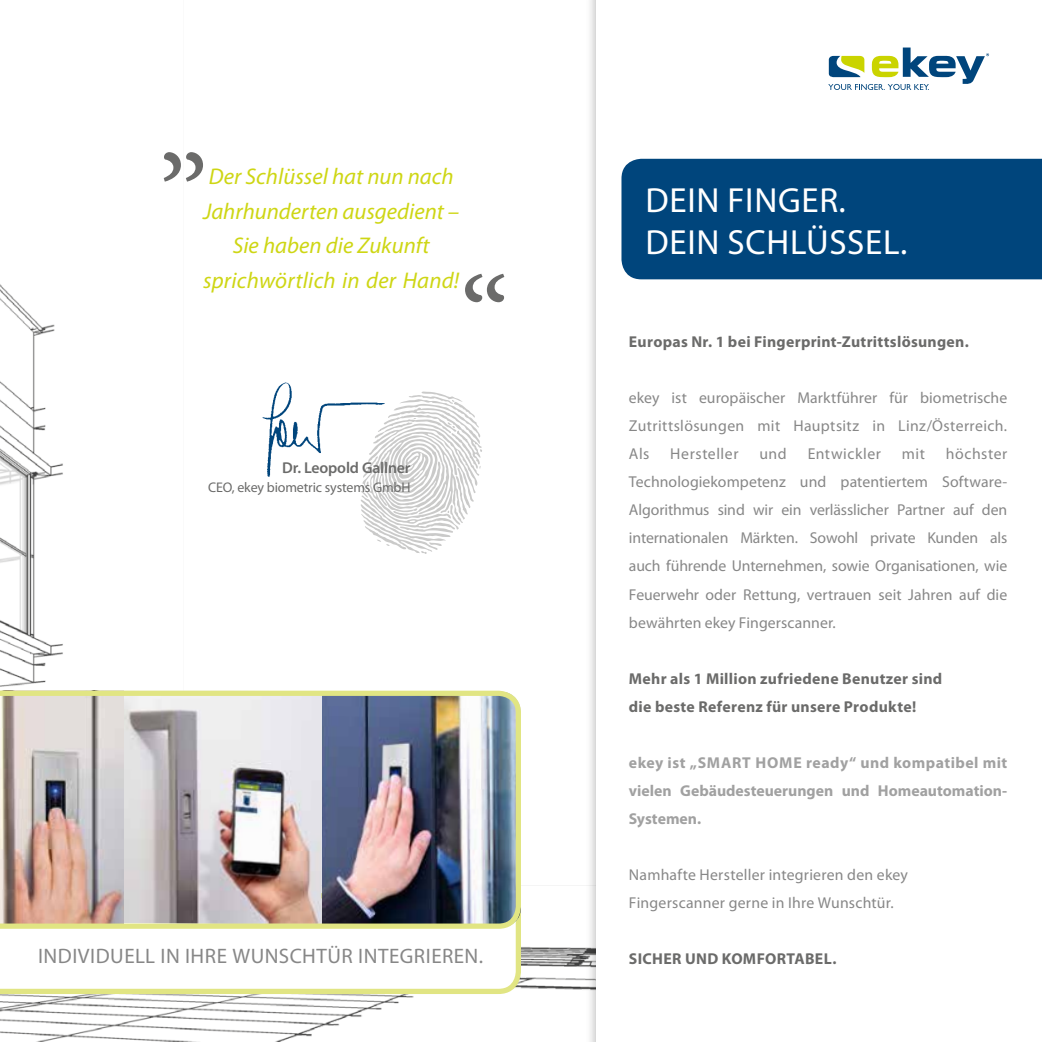
<style>
.page{position:relative;width:1042px;height:1042px;background:#fff}
.page>*{position:absolute;margin:0;border:0;box-sizing:border-box;transform-origin:0 0}
.t1{font:35px/42px "Myriad Pro";letter-spacing:.02em;color:#fff}
.t2{font:italic 22.75px/34.6px "Myriad Pro";color:#ced614;text-align:center}
.t3{font:21px "Myriad Pro";letter-spacing:.025em;color:#878787}
.t4{font:15.75px/28px "Myriad Pro";letter-spacing:.015em;color:#878787;text-align:justify}
.t5{font:700 15.75px/28px "Myriad Pro";letter-spacing:.02em;color:#6b6b6a}
.t6{font:700 15.75px/28px "Myriad Pro";color:#a1a1a1;text-align:justify}
.t7{font:15.75px "Myriad Pro";letter-spacing:.035em;color:#878787}
.t8{font:600 15.75px "Myriad Pro";letter-spacing:-.01em;color:#6b6b6a}
.t9{font:14px "Myriad Pro";letter-spacing:-.01em;color:#6b6b6a}
</style>
<div class="page">
<img style="left:0;top:178px;width:586px;height:864px">
<svg style="left:360px;top:391px;width:123px;height:163px"></svg>
<div style="left:586px;top:0;width:456px;height:1042px;background:#000;opacity:.3"></div>
<div style="left:596px;top:0;width:446px;height:1042px;background:#fff"></div>
<svg style="left:164px;top:152px;width:39px;height:30px"></svg>
<svg style="left:465px;top:274px;width:39px;height:28px"></svg>
<img style="left:263px;top:382px;width:121px;height:95px">
<div style="left:621px;top:159px;width:421px;height:120px;background:#00457c"></div>
<svg style="left:0;top:929px;width:521px;height:65px"></svg>
<svg style="left:828px;top:47px;width:162px;height:43px"></svg>
<img style="left:0;top:690px;width:521px;height:239px">
<h2 class="t2" style="left:203px;top:159px;width:258px">Der Schlüssel hat nun nach<br>Jahrhunderten ausgedient –<br>Sie haben die Zukunft sprichwörtlich in der Hand!</h2>
<p class="t8" style="left:282px;top:458px;width:130px">Dr. Leopold Gallner</p>
<p class="t9" style="left:208px;top:479px;width:204px">CEO, ekey biometric systems GmbH</p>
<h3 class="t3" style="left:38px;top:943px;width:447px">INDIVIDUELL IN IHRE WUNSCHTÜR INTEGRIEREN.</h3>
<h1 class="t1" style="left:645px;top:178px;width:263px">DEIN FINGER.<br>DEIN SCHLÜSSEL.</h1>
<p class="t5" style="left:629px;top:327px;width:341px">Europas Nr. 1 bei Fingerprint-Zutrittslösungen.</p>
<p class="t4" style="left:629px;top:384px;width:380px">ekey ist europäischer Marktführer für biometrische Zutrittslösungen mit Hauptsitz in Linz/Österreich.<br>Als</p>
<p class="t4" style="left:629px;top:440px;width:380px;text-indent:317px">höchster Technologiekompetenz und patentiertem Software-Algorithmus sind wir ein verlässlicher Partner auf den internationalen Märkten. Sowohl private Kunden als auch führende Unternehmen, sowie Organisationen, wie Feuerwehr oder Rettung, vertrauen seit Jahren auf die bewährten ekey Fingerscanner.</p>
<p class="t7" style="left:670px;top:444px;width:70px">Hersteller</p>
<p class="t4" style="left:759px;top:440px;width:29px">und</p>
<p class="t7" style="left:807px;top:444px;width:75px">Entwickler</p>
<p class="t4" style="left:902px;top:440px;width:25px">mit</p>
<p class="t5" style="left:629px;top:664px;width:315px">Mehr als 1 Million zufriedene Benutzer sind die beste Referenz für unsere Produkte!</p>
<p class="t6" style="left:629px;top:748px;width:380px">ekey ist „SMART HOME ready“ und kompatibel mit vielen Gebäudesteuerungen und Homeautomation-Systemen.</p>
<p class="t4" style="left:629px;top:860px;width:281px">Namhafte Hersteller integrieren den ekey<br>Fingerscanner gerne in Ihre Wunschtür.</p>
<p class="t5" style="left:629px;top:944px;width:209px">SICHER UND KOMFORTABEL.</p>
</div>
